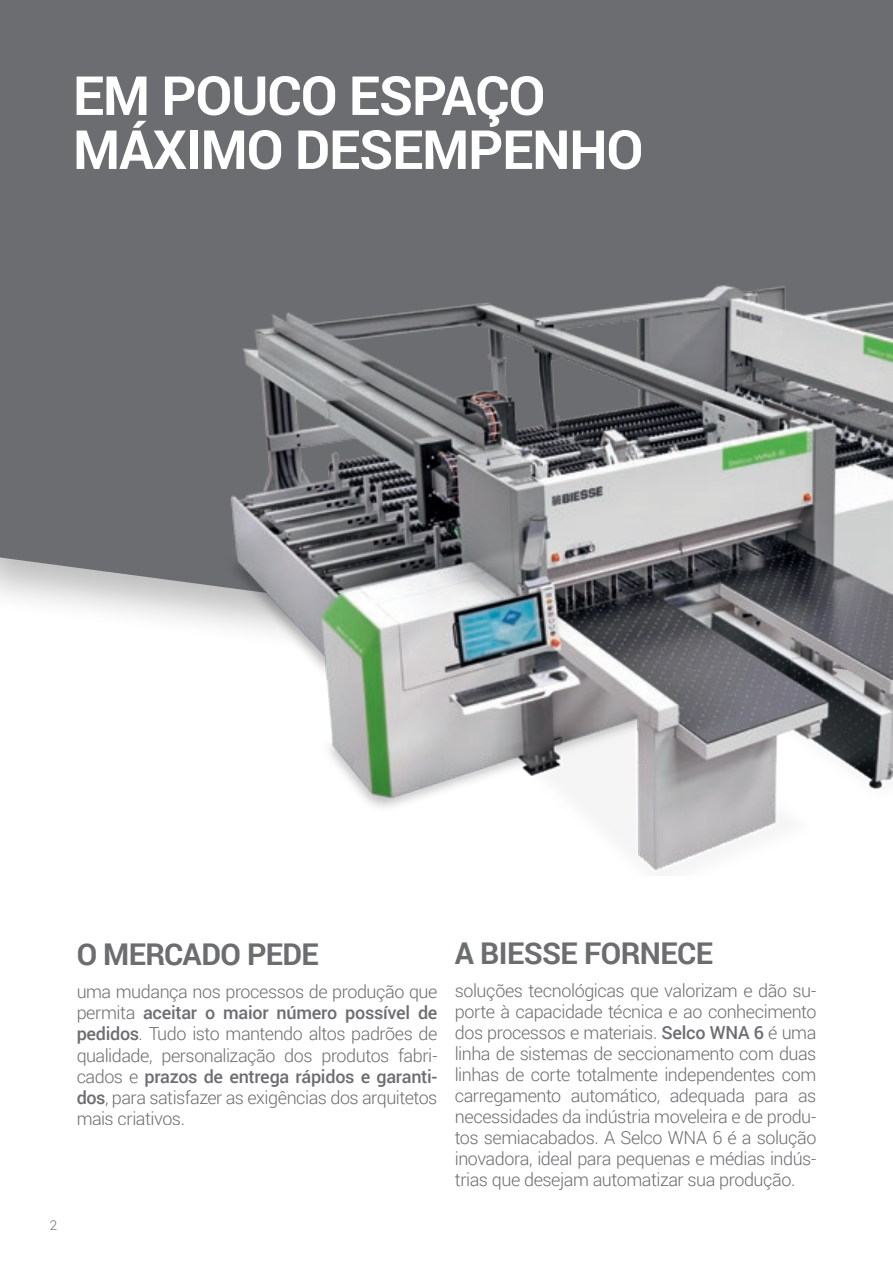
<style>
.page{position:relative;width:893px;height:1263px;background:#fff}
.page>*{position:absolute;margin:0;border:0;box-sizing:border-box;transform-origin:0 0}
.t1{font:700 54px/54px "Roboto";letter-spacing:-.02em;color:#fff}
.t2{font:700 30px "Roboto";letter-spacing:-.02em;color:#6c6d70}
.t3{font:300 18px/21px "Roboto";letter-spacing:-.025em;color:#6c6d70;text-align:justify}
.t4{font:300 13.5px "Roboto";color:#6c6d70}
.s1{font-weight:500}
</style>
<div class="page">
<div style="left:0;top:0;width:893px;height:624px;background:#6c6d70"></div>
<img style="left:218px;top:227px;width:675px;height:644px">
<p class="t1" style="left:73px;top:67px;width:572px">EM POUCO ESPAÇO<br>MÁXIMO DESEMPENHO</p>
<p class="t4" style="left:50px;top:1215px;width:9px">2</p>
<h2 class="t2" style="left:77px;top:933px;width:244px">O MERCADO PEDE</h2>
<p class="t3" style="left:77px;top:981px;width:362px">uma mudança nos processos de produção que permita <span class="s1">aceitar o maior número possível de pedidos</span>. Tudo isto mantendo altos padrões de qualidade, personalização dos produtos fabri&shy;cados e <span class="s1">prazos de entrega rápidos e garanti&shy;dos</span>, para satisfazer as exigências dos arquitetos mais criativos.</p>
<h2 class="t2" style="left:455px;top:932px;width:260px">A BIESSE FORNECE</h2>
<p class="t3" style="left:455px;top:980px;width:363px">soluções tecnológicas que valorizam e dão su&shy;porte à capacidade técnica e ao conhecimento dos processos e materiais. <span class="s1">Selco WNA 6</span> é uma linha de sistemas de seccionamento com duas linhas de corte totalmente independentes com carregamento automático, adequada para as necessidades da indústria moveleira e de produ&shy;tos semiacabados. A Selco WNA 6 é a solução inovadora, ideal para pequenas e médias indús&shy;trias que desejam automatizar sua produção.</p>
</div>
